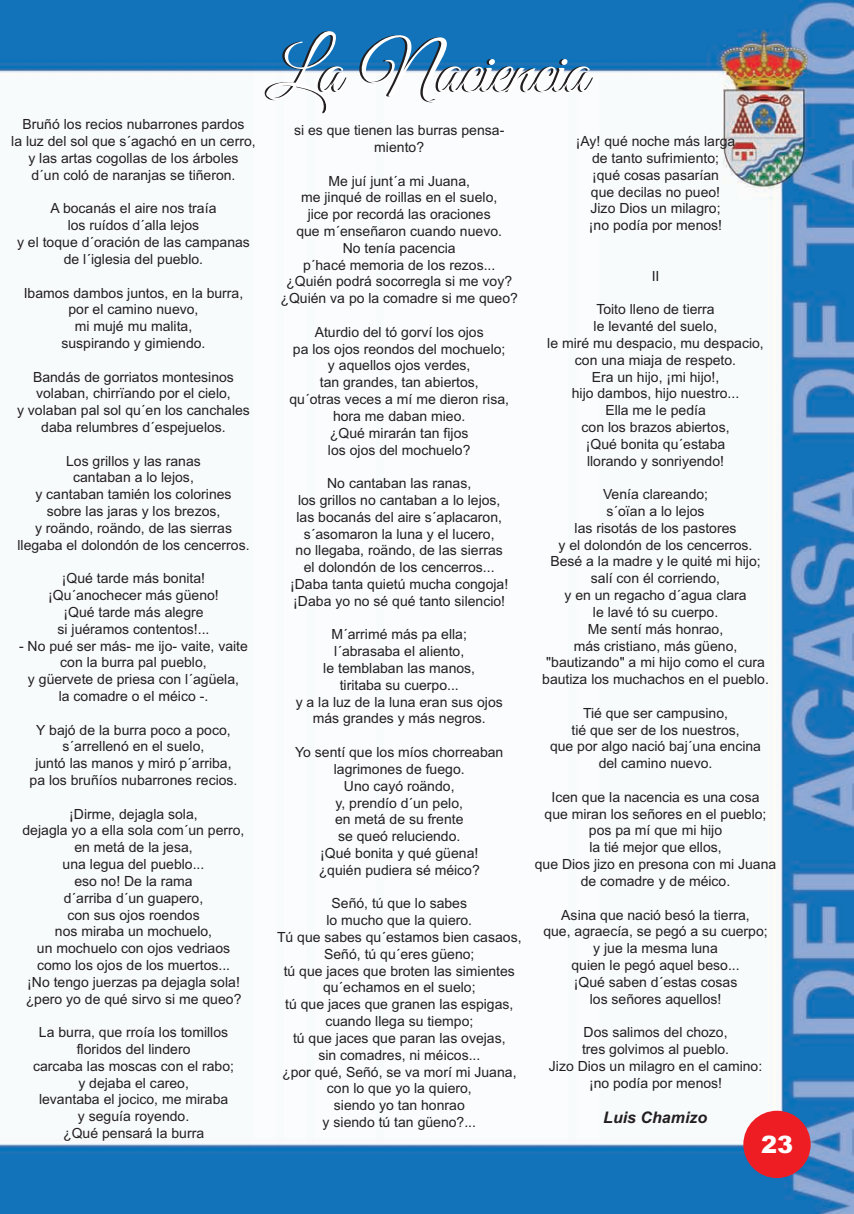
<style>
.page{position:relative;width:854px;height:1214px;background:#fff}
.page>*{position:absolute;margin:0;border:0;box-sizing:border-box;transform-origin:0 0}
.t1{font:71.4px "Great Vibes";color:#fff}
.t2{font:900 24px "Arial";color:#fff}
.t3{font:italic 700 16px "Arial";color:#231f20}
.t4{font:14px/16.8px "Arial";color:#231f20;text-align:center}
</style>
<div class="page">
<img style="left:0;top:0;width:853px;height:1213px">
<div style="left:743px;top:1110px;width:67px;height:67px;background:#ee1d23;border-radius:50%"></div>
<h1 class="t1" style="left:267px;top:25px;width:324px">La Naciencia</h1>
<p class="t4" style="left:11px;top:116px;width:246px">Bruñó los recios nubarrones pardos<br>la luz del sol que s´agachó en un cerro, y las artas cogollas de los árboles<br>d´un coló de naranjas se tiñeron.</p>
<p class="t4" style="left:17px;top:200px;width:234px">A bocanás el aire nos traía<br>los ruídos d´alla lejos<br>y el toque d´oración de las campanas de l´iglesia del pueblo.</p>
<p class="t4" style="left:24px;top:284px;width:221px">Ibamos dambos juntos, en la burra, por el camino nuevo,<br>mi mujé mu malita,<br>suspirando y gimiendo.</p>
<p class="t4" style="left:17px;top:368px;width:234px">Bandás de gorriatos montesinos volaban, chirrïando por el cielo,<br>y volaban pal sol qu´en los canchales daba relumbres d´espejuelos.</p>
<p class="t4" style="left:17px;top:452px;width:233px">Los grillos y las ranas<br>cantaban a lo lejos,<br>y cantaban tamién los colorines sobre las jaras y los brezos,<br>y roändo, roändo, de las sierras llegaba el dolondón de los cencerros.</p>
<p class="t4" style="left:48px;top:570px;width:172px">¡Qué tarde más bonita! ¡Qu´anochecer más güeno! ¡Qué tarde más alegre<br>si juéramos contentos!...</p>
<p class="t4" style="left:19px;top:637px;width:230px">- No pué ser más- me ijo- vaite, vaite con la burra pal pueblo,<br>y güervete de priesa con l´agüela,<br>la comadre o el méico -.</p>
<p class="t4" style="left:30px;top:721px;width:209px">Y bajó de la burra poco a poco, s´arrellenó en el suelo,<br>juntó las manos y miró p´arriba, pa los bruñíos nubarrones recios.</p>
<p class="t4" style="left:23px;top:805px;width:223px">¡Dirme, dejagla sola,<br>dejagla yo a ella sola com´un perro, en metá de la jesa,<br>una legua del pueblo...<br>eso no! De la rama<br>d´arriba d´un guapero,<br>con sus ojos roendos<br>nos miraba un mochuelo,<br>un mochuelo con ojos vedriaos como los ojos de los muertos...<br>¡No tengo juerzas pa dejagla sola! ¿pero yo de qué sirvo si me queo?</p>
<p class="t4" style="left:33px;top:1023px;width:202px">La burra, que rroía los tomillos floridos del lindero<br>carcaba las moscas con el rabo; y dejaba el careo,<br>levantaba el jocico, me miraba<br>y seguía royendo.<br>¿Qué pensará la burra</p>
<p class="t4" style="left:294px;top:122px;width:212px">si es que tienen las burras pensa&shy;miento?</p>
<p class="t4" style="left:280px;top:172px;width:239px">Me juí junt´a mi Juana,<br>me jinqué de roillas en el suelo,<br>jice por recordá las oraciones<br>que m´enseñaron cuando nuevo.<br>No tenía pacencia<br>p´hacé memoria de los rezos... ¿Quién podrá socorregla si me voy? ¿Quién va po la comadre si me queo?</p>
<p class="t4" style="left:289px;top:323px;width:221px">Aturdio del tó gorví los ojos<br>pa los ojos reondos del mochuelo; y aquellos ojos verdes,<br>tan grandes, tan abiertos,<br>qu´otras veces a mí me dieron risa, hora me daban mieo.<br>¿Qué mirarán tan fijos<br>los ojos del mochuelo?</p>
<p class="t4" style="left:290px;top:475px;width:219px">No cantaban las ranas,<br>los grillos no cantaban a lo lejos, las bocanás del aire s´aplacaron, s´asomaron la luna y el lucero,<br>no llegaba, roändo, de las sierras el dolondón de los cencerros... ¡Daba tanta quietú mucha congoja! ¡Daba yo no sé qué tanto silencio!</p>
<p class="t4" style="left:295px;top:626px;width:208px">M´arrimé más pa ella;<br>l´abrasaba el aliento,<br>le temblaban las manos,<br>tiritaba su cuerpo...<br>y a la luz de la luna eran sus ojos más grandes y más negros.</p>
<p class="t4" style="left:295px;top:743px;width:210px">Yo sentí que los míos chorreaban lagrimones de fuego.<br>Uno cayó roändo,<br>y, prendío d´un pelo,<br>en metá de su frente<br>se queó reluciendo.<br>¡Qué bonita y qué güena!<br>¿quién pudiera sé méico?</p>
<p class="t4" style="left:277px;top:895px;width:246px">Señó, tú que lo sabes<br>lo mucho que la quiero.<br>Tú que sabes qu´estamos bien casaos,<br>Señó, tú qu´eres güeno;<br>tú que jaces que broten las simientes qu´echamos en el suelo;<br>tú que jaces que granen las espigas, cuando llega su tiempo;<br>tú que jaces que paran las ovejas,<br>sin comadres, ni méicos...<br>¿por qué, Señó, se va morí mi Juana, con lo que yo la quiero,<br>siendo yo tan honrao<br>y siendo tú tan güeno?...</p>
<p class="t4" style="left:575px;top:133px;width:161px">¡Ay! qué noche más larga de tanto sufrimiento;<br>¡qué cosas pasarían<br>que decilas no pueo!<br>Jizo Dios un milagro;<br>¡no podía por menos!</p>
<p class="t4" style="left:651px;top:267px;width:9px">II</p>
<p class="t4" style="left:547px;top:301px;width:218px">Toito lleno de tierra<br>le levanté del suelo,<br>le miré mu despacio, mu despacio, con una miaja de respeto.<br>Era un hijo, ¡mi hijo!,<br>hijo dambos, hijo nuestro...<br>Ella me le pedía<br>con los brazos abiertos,<br>¡Qué bonita qu´estaba<br>llorando y sonriyendo!</p>
<p class="t4" style="left:542px;top:486px;width:228px">Venía clareando;<br>s´oïan a lo lejos<br>las risotás de los pastores<br>y el dolondón de los cencerros.<br>Besé a la madre y le quité mi hijo; salí con él corriendo,<br>y en un regacho d´agua clara<br>le lavé tó su cuerpo.<br>Me sentí más honrao,<br>más cristiano, más güeno, "bautizando" a mi hijo como el cura bautiza los muchachos en el pueblo.</p>
<p class="t4" style="left:550px;top:704px;width:212px">Tié que ser campusino,<br>tié que ser de los nuestros,<br>que por algo nació baj´una encina del camino nuevo.</p>
<p class="t4" style="left:534px;top:788px;width:243px">Icen que la nacencia es una cosa<br>que miran los señores en el pueblo; pos pa mí que mi hijo<br>la tié mejor que ellos,<br>que Dios jizo en presona con mi Juana de comadre y de méico.</p>
<p class="t4" style="left:543px;top:906px;width:226px">Asina que nació besó la tierra,<br>que, agraecía, se pegó a su cuerpo; y jue la mesma luna<br>quien le pegó aquel beso...<br>¡Qué saben d´estas cosas<br>los señores aquellos!</p>
<p class="t4" style="left:548px;top:1023px;width:215px">Dos salimos del chozo,<br>tres golvimos al pueblo.<br>Jizo Dios un milagro en el camino: ¡no podía por menos!</p>
<p class="t3" style="left:603px;top:1107px;width:106px">Luis Chamizo</p>
<h2 class="t2" style="left:761px;top:1130px;width:34px">23</h2>
</div>
